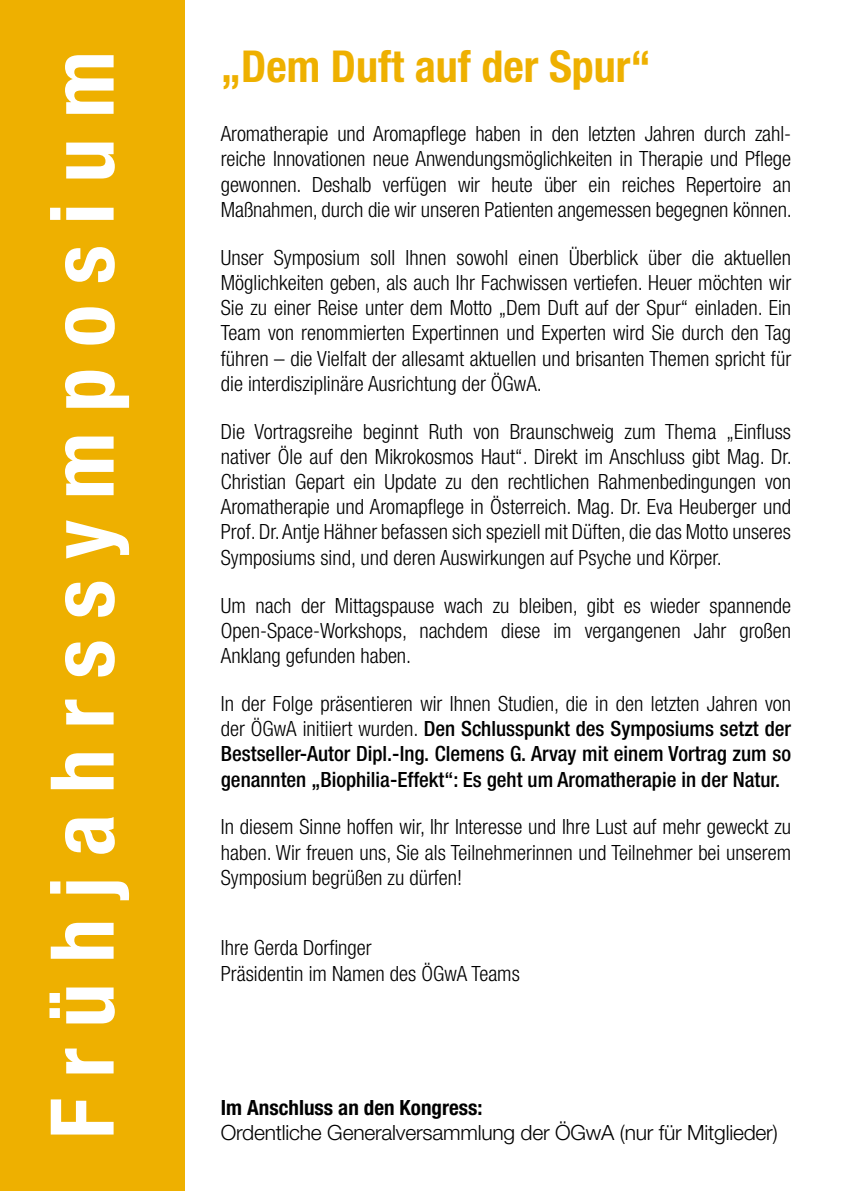
<style>
.page{position:relative;width:845px;height:1191px;background:#fff}
.page>*{position:absolute;margin:0;border:0;box-sizing:border-box;transform-origin:0 0}
.t1{font:700 condensed 88px "Helvetica Neue LT Std";letter-spacing:.235em;color:#fff}
.t2{font:700 condensed 44px "Helvetica Neue LT Std";color:#eeb000}
.t3{font:300 condensed 21px/25.2px "Helvetica Neue LT Std";color:#000;text-align:justify}
.t4{font:500 condensed 21px/25.2px "Helvetica Neue LT Std";color:#000;text-align:justify}
.t5{font:300 21px "Helvetica Neue LT Std";letter-spacing:-.01em;color:#000}
.t6{font:700 condensed 21px "Helvetica Neue LT Std";color:#000}
.s1{font-weight:300}
</style>
<div class="page">
<div style="left:0;top:0;width:184px;height:1191px;background:#eeb000"></div>
<h1 class="t1" style="left:29px;top:1139px;width:1089px;rotate:-90deg">Frühjahrssymposium</h1>
<h2 class="t2" style="left:221px;top:40px;width:431px">„Dem Duft auf der Spur“</h2>
<p class="t3" style="left:221px;top:121px;width:572px">Aromatherapie und Aromapflege haben in den letzten Jahren durch zahl&shy;reiche Innovationen neue Anwendungsmöglichkeiten in Therapie und Pflege gewonnen. Deshalb verfügen wir heute über ein reiches Repertoire an Maßnahmen, durch die wir unseren Patienten angemessen begegnen können.</p>
<p class="t3" style="left:221px;top:244px;width:572px">Unser Symposium soll Ihnen sowohl einen Überblick über die aktuellen Möglichkeiten geben, als auch Ihr Fachwissen vertiefen. Heuer möchten wir Sie zu einer Reise unter dem Motto „Dem Duft auf der Spur“ einladen. Ein Team von renommierten Expertinnen und Experten wird Sie durch den Tag führen – die Vielfalt der allesamt aktuellen und brisanten Themen spricht für die interdisziplinäre Ausrichtung der ÖGwA.</p>
<p class="t3" style="left:221px;top:418px;width:572px">Die Vortragsreihe beginnt Ruth von Braunschweig zum Thema „Einfluss nativer Öle auf den Mikrokosmos Haut“. Direkt im Anschluss gibt Mag. Dr.<br>Christian Gepart ein Update zu den rechtlichen Rahmenbedingungen von Aromatherapie und Aromapflege in Österreich. Mag. Dr. Eva Heuberger und Prof. Dr. Antje Hähner befassen sich speziell mit Düften, die das Motto unseres Symposiums sind, und deren Auswirkungen auf Psyche und Körper.</p>
<p class="t3" style="left:221px;top:592px;width:572px">Um nach der Mittagspause wach zu bleiben, gibt es wieder spannende Open-Space-Workshops, nachdem diese im vergangenen Jahr großen Anklang gefunden haben.</p>
<p class="t4" style="left:221px;top:690px;width:572px"><span class="s1">In der Folge präsentieren wir Ihnen Studien, die in den letzten Jahren von der ÖGwA initiiert wurden.</span> Den Schlusspunkt des Symposiums setzt der Bestseller-Autor Dipl.-Ing. Clemens G. Arvay mit einem Vortrag zum so genannten „Biophilia-Effekt“: Es geht um Aromatherapie in der Natur.</p>
<p class="t3" style="left:221px;top:814px;width:572px">In diesem Sinne hoffen wir, Ihr Interesse und Ihre Lust auf mehr geweckt zu haben. Wir freuen uns, Sie als Teilnehmerinnen und Teilnehmer bei unserem Symposium begrüßen zu dürfen!</p>
<p class="t3" style="left:221px;top:935px;width:300px">Ihre Gerda Dorfinger<br>Präsidentin im Namen des ÖGwA Teams</p>
<p class="t6" style="left:221px;top:1095px;width:263px">Im Anschluss an den Kongress:</p>
<p class="t5" style="left:221px;top:1120px;width:558px">Ordentliche Generalversammlung der ÖGwA (nur für Mitglieder)</p>
</div>
